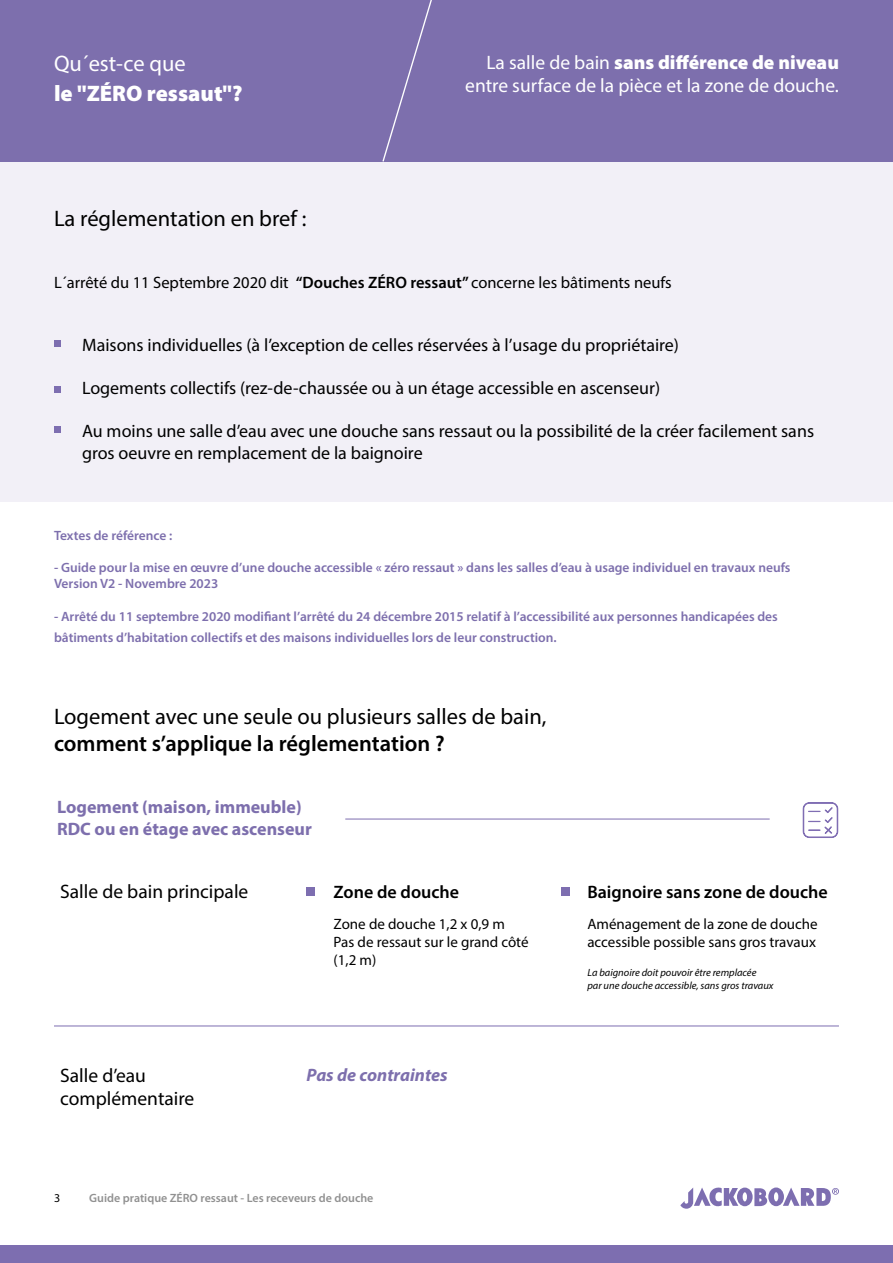
<style>
.page{position:relative;width:893px;height:1263px;background:#fff}
.page>*{position:absolute;margin:0;border:0;box-sizing:border-box;transform-origin:0 0}
.t1{font:22.5px "Myriad Pro";color:#000}
.t2{font:600 22.5px "Myriad Pro";color:#000}
.t3{font:900 22.5px "Myriad Pro";color:#fff}
.t4{font:22.5px "Myriad Pro";color:#fff}
.t5{font:19.5px/23.4px "Myriad Pro";color:#fff;text-align:right}
.t6{font:19.5px/23.4px "Myriad Pro";color:#000}
.t7{font:18px/21.6px "Myriad Pro";color:#000}
.t8{font:700 18px/21.6px "Myriad Pro";color:#7d6fad}
.t9{font:600 18px "Myriad Pro";color:#000}
.t10{font:italic 700 18px "Myriad Pro";color:#7d6fad}
.t11{font:16.5px "Myriad Pro";color:#000}
.t12{font:15px/18px "Myriad Pro";color:#000}
.t13{font:600 13.5px/16.2px "Myriad Pro";color:#7d6fad}
.t14{font:600 12px "Myriad Pro";color:#919191}
.t15{font:12px "Myriad Pro";color:#000}
.t16{font:italic 10.5px/12.6px "Myriad Pro";color:#000}
.s1{font-weight:900}
.s2{font-weight:600}
</style>
<div class="page">
<div style="left:0;top:1245px;width:893px;height:18px;background:#7d6eb0"></div>
<svg style="left:680px;top:1187px;width:159px;height:22px"></svg>
<div style="left:0;top:162px;width:893px;height:340px;background:#f2f0f7"></div>
<svg style="left:54px;top:340px;width:6px;height:6px"></svg>
<svg style="left:54px;top:386px;width:6px;height:6px"></svg>
<svg style="left:54px;top:427px;width:6px;height:6px"></svg>
<div style="left:0;top:0;width:893px;height:162px;background:#7d6fad"></div>
<svg style="left:803px;top:802px;width:35px;height:36px"></svg>
<hr style="left:345px;top:819px;width:425px;height:1px;background:#7d6eb0">
<hr style="left:54px;top:1025px;width:785px;height:1px;background:#7d6eb0">
<div style="left:561px;top:887px;width:9px;height:8px;background:#7d6eb0"></div>
<div style="left:307px;top:887px;width:8px;height:9px;background:#7d6eb0"></div>
<svg style="left:382px;top:0;width:50px;height:162px"></svg>
<h1 class="t4" style="left:54px;top:49px;width:133px">Qu´est-ce que</h1>
<h1 class="t3" style="left:54px;top:78px;width:190px">le "ZÉRO ressaut"?</h1>
<h1 class="t1" style="left:54px;top:205px;width:254px">La réglementation en bref :</h1>
<h2 class="t5" style="left:465px;top:50px;width:375px">La salle de bain <span class="s1">sans différence de niveau </span>entre surface de la pièce et la zone de douche.</h2>
<p class="t11" style="left:54px;top:272px;width:619px">L´arrêté du 11 Septembre 2020 dit <span class="s2">“Douches ZÉRO ressaut”</span> concerne les bâtiments neufs</p>
<h3 class="t7" style="left:82px;top:333px;width:598px">Maisons individuelles (à l’exception de celles réservées à l’usage du propriétaire)</h3>
<h3 class="t7" style="left:82px;top:377px;width:580px">Logements collectifs (rez-de-chaussée ou à un étage accessible en ascenseur)</h3>
<h3 class="t7" style="left:82px;top:420px;width:733px">Au moins une salle d’eau avec une douche sans ressaut ou la possibilité de la créer facilement sans gros oeuvre en remplacement de la baignoire</h3>
<p class="t13" style="left:54px;top:527px;width:120px">Textes de référence :</p>
<p class="t13" style="left:54px;top:559px;width:738px">- Guide pour la mise en œuvre d’une douche accessible « zéro ressaut » dans les salles d’eau à usage individuel en travaux neufs<br>Version V2 - Novembre 2023</p>
<p class="t13" style="left:54px;top:605px;width:725px;line-height:21.6px">- Arrêté du 11 septembre 2020 modifiant l’arrêté du 24 décembre 2015 relatif à l’accessibilité aux personnes handicapées des bâtiments d’habitation collectifs et des maisons individuelles lors de leur construction.</p>
<h1 class="t1" style="left:54px;top:702px;width:494px">Logement avec une seule ou plusieurs salles de bain,</h1>
<h1 class="t2" style="left:54px;top:729px;width:392px">comment s’applique la réglementation ?</h1>
<h3 class="t8" style="left:57px;top:795px;width:256px">Logement (maison, immeuble)<br>RDC ou en étage avec ascenseur</h3>
<h2 class="t6" style="left:60px;top:879px;width:190px">Salle de bain principale</h2>
<h3 class="t9" style="left:334px;top:880px;width:127px">Zone de douche</h3>
<h3 class="t9" style="left:587px;top:881px;width:242px">Baignoire sans zone de douche</h3>
<p class="t12" style="left:334px;top:914px;width:196px">Zone de douche 1,2 x 0,9 m<br>Pas de ressaut sur le grand côté (1,2 m)</p>
<p class="t12" style="left:587px;top:914px;width:232px">Aménagement de la zone de douche accessible possible sans gros travaux</p>
<p class="t16" style="left:587px;top:966px;width:188px">La baignoire doit pouvoir être remplacée<br>par une douche accessible, sans gros travaux</p>
<h2 class="t6" style="left:60px;top:1063px;width:136px">Salle d’eau complémentaire</h2>
<h3 class="t10" style="left:307px;top:1063px;width:143px">Pas de contraintes</h3>
<p class="t15" style="left:54px;top:1190px;width:8px">3</p>
<p class="t14" style="left:89px;top:1190px;width:286px">Guide pratique ZÉRO ressaut - Les receveurs de douche</p>
</div>
